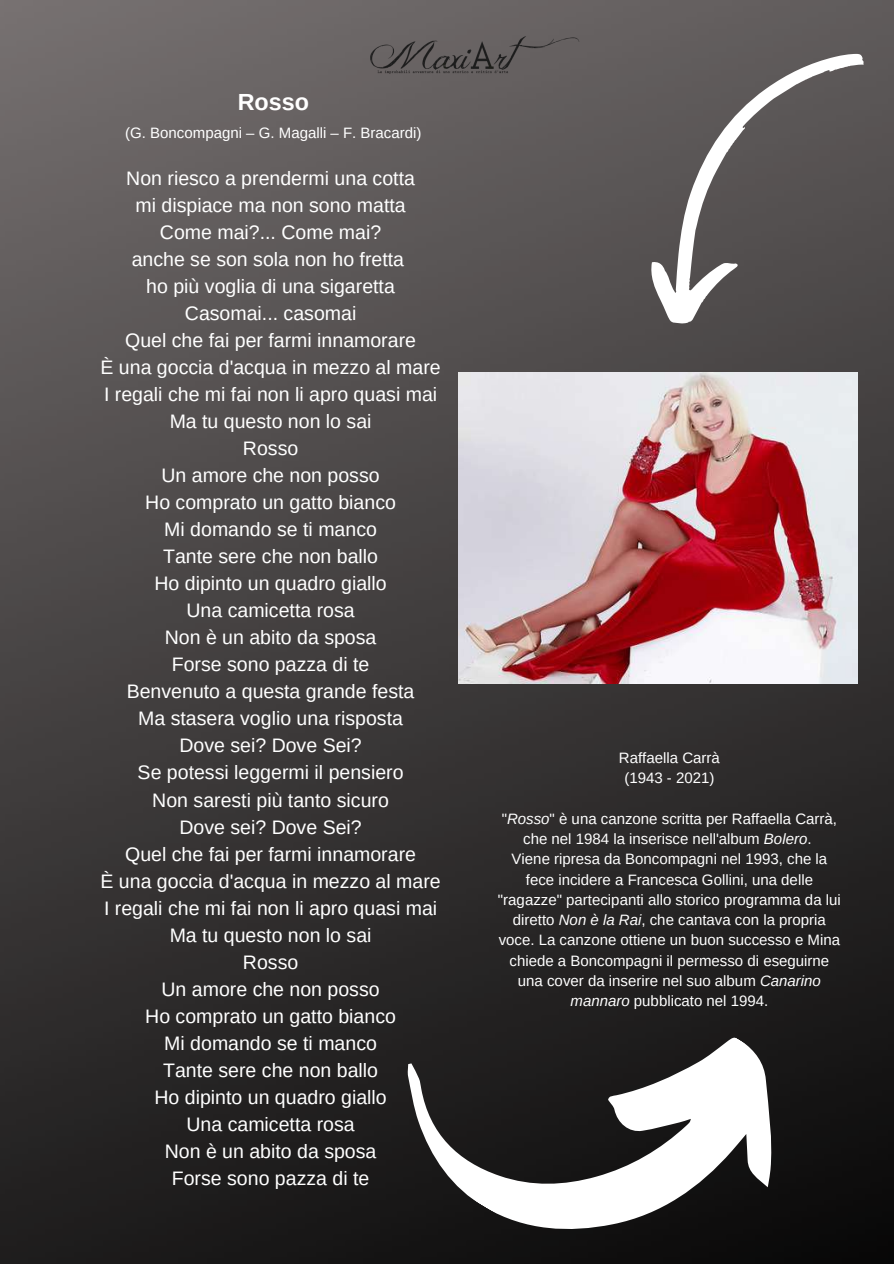
<style>
.page{position:relative;width:894px;height:1264px;background:#fff}
.page>*{position:absolute;margin:0;border:0;box-sizing:border-box;transform-origin:0 0}
.t1{font:700 23.25px "Arimo";color:#fff}
.t2{font:19.5px/27px "Arimo";color:#fff;text-align:center}
.t3{font:15px/20.2px "Arimo";color:#fff;text-align:center}
.s1{font-style:italic}
</style>
<div class="page">
<img style="left:0;top:0;width:893px;height:1263px">
<img style="left:312px;top:33px;width:270px;height:46px">
<svg style="left:620px;top:11px;width:247px;height:330px;background:#656161"></svg>
<svg style="left:365px;top:899px;width:460px;height:364px;background:#3f3d3d"></svg>
<img style="left:458px;top:373px;width:399px;height:311px">
<p class="t1" style="left:238px;top:89px;width:73px">Rosso</p>
<p class="t3" style="left:125px;top:122px;width:298px">(G. Boncompagni – G. Magalli – F. Bracardi)</p>
<p class="t2" style="left:100px;top:164px;width:341px">Non riesco a prendermi una cotta<br>mi dispiace ma non sono matta<br>Come mai?... Come mai?<br>anche se son sola non ho fretta<br>ho più voglia di una sigaretta<br>Casomai... casomai<br>Quel che fai per farmi innamorare<br>È una goccia d'acqua in mezzo al mare<br>I regali che mi fai non li apro quasi mai<br>Ma tu questo non lo sai<br>Rosso<br>Un amore che non posso<br>Ho comprato un gatto bianco<br>Mi domando se ti manco<br>Tante sere che non ballo<br>Ho dipinto un quadro giallo<br>Una camicetta rosa<br>Non è un abito da sposa<br>Forse sono pazza di te<br>Benvenuto a questa grande festa<br>Ma stasera voglio una risposta<br>Dove sei? Dove Sei?<br>Se potessi leggermi il pensiero<br>Non saresti più tanto sicuro<br>Dove sei? Dove Sei?<br>Quel che fai per farmi innamorare<br>È una goccia d'acqua in mezzo al mare<br>I regali che mi fai non li apro quasi mai<br>Ma tu questo non lo sai<br>Rosso<br>Un amore che non posso<br>Ho comprato un gatto bianco<br>Mi domando se ti manco<br>Tante sere che non ballo<br>Ho dipinto un quadro giallo<br>Una camicetta rosa<br>Non è un abito da sposa<br>Forse sono pazza di te</p>
<p class="t3" style="left:618px;top:747px;width:102px">Raffaella Carrà (1943 - 2021)</p>
<p class="t3" style="left:498px;top:808px;width:344px">"<span class="s1">Rosso</span>" è una canzone scritta per Raffaella Carrà, che nel 1984 la inserisce nell'album <span class="s1">Bolero</span>.<br>Viene ripresa da Boncompagni nel 1993, che la fece incidere a Francesca Gollini, una delle "ragazze" partecipanti allo storico programma da lui diretto <span class="s1">Non è la Rai</span>, che cantava con la propria voce. La canzone ottiene un buon successo e Mina chiede a Boncompagni il permesso di eseguirne una cover da inserire nel suo album <span class="s1">Canarino mannaro</span> pubblicato nel 1994.</p>
</div>
